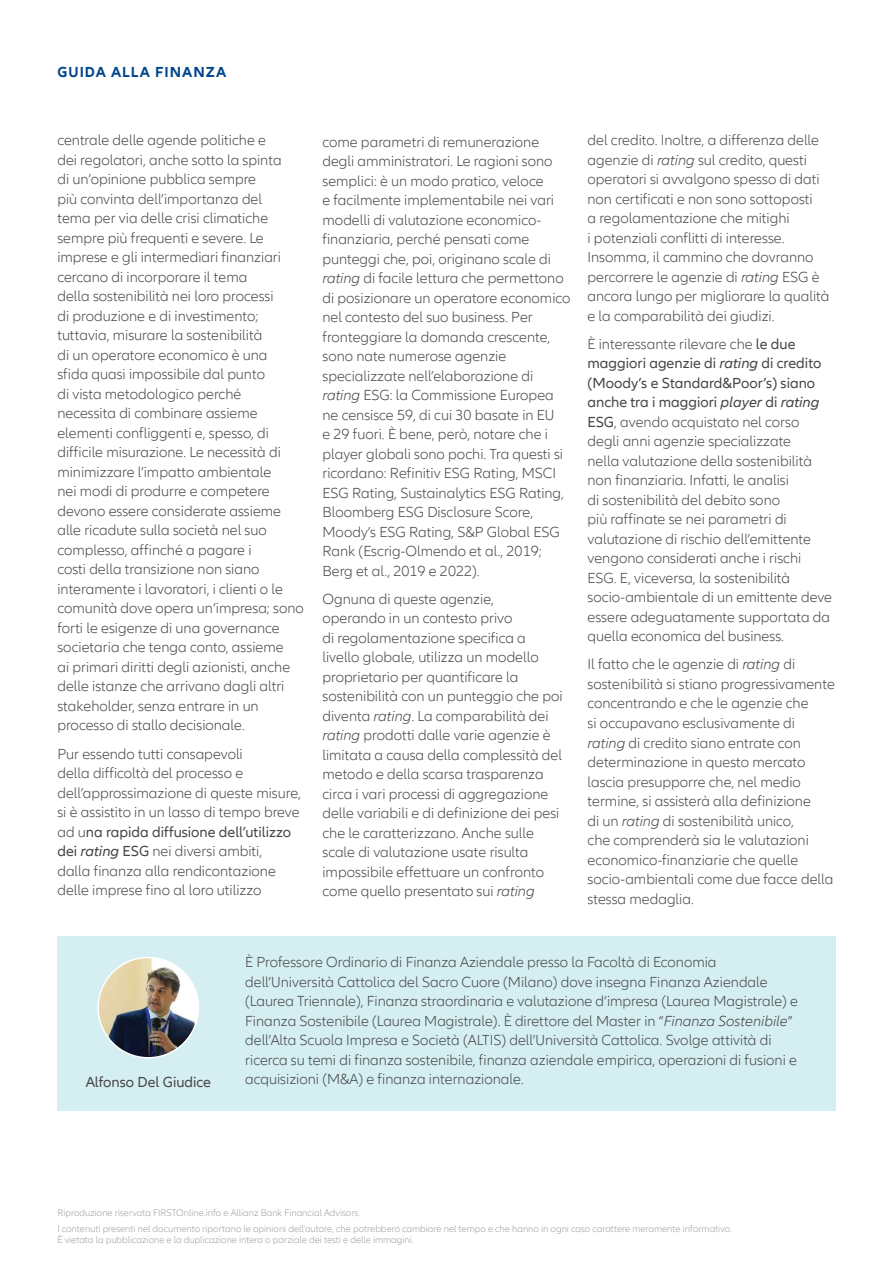
<style>
.page{position:relative;width:893px;height:1263px;background:#fff}
.page>*{position:absolute;margin:0;border:0;box-sizing:border-box;transform-origin:0 0}
.t1{font:300 15px/19.5px "Allianz Neo";color:#454647}
.t2{font:15px "Allianz Neo";color:#454647}
.t3{font:700 15px "Allianz Neo";letter-spacing:.07em;color:#01468c}
.t4{font:300 9.75px/11.7px "Allianz Neo";color:#9d9fa2}
.s1{font-weight:400}
.s2{font-weight:400;font-style:italic}
.s3{font-style:italic}
</style>
<div class="page">
<div style="left:57px;top:936px;width:779px;height:174px;background:#d5eef1"></div>
<img style="left:98px;top:957px;width:100px;height:101px;border-radius:50px">
<div style="left:97px;top:957px;width:102px;height:101px;border:2px solid #fff;border-radius:50%"></div>
<p class="t3" style="left:57px;top:63px;width:171px">GUIDA ALLA FINANZA</p>
<p class="t1" style="left:57px;top:131px;width:248px">centrale delle agende politiche e<br>dei regolatori, anche sotto la spinta<br>di un’opinione pubblica sempre<br>più convinta dell’importanza del<br>tema per via delle crisi climatiche sempre più frequenti e severe. Le imprese e gli intermediari finanziari cercano di incorporare il tema<br>della sostenibilità nei loro processi<br>di produzione e di investimento; tuttavia, misurare la sostenibilità<br>di un operatore economico è una<br>sfida quasi impossibile dal punto<br>di vista metodologico perché necessita di combinare assieme elementi confliggenti e, spesso, di difficile misurazione. Le necessità di minimizzare l’impatto ambientale<br>nei modi di produrre e competere devono essere considerate assieme alle ricadute sulla società nel suo complesso, affinché a pagare i<br>costi della transizione non siano interamente i lavoratori, i clienti o le comunità dove opera un’impresa; sono forti le esigenze di una governance societaria che tenga conto, assieme<br>ai primari diritti degli azionisti, anche delle istanze che arrivano dagli altri stakeholder, senza entrare in un processo di stallo decisionale.</p>
<p class="t1" style="left:57px;top:744px;width:245px">Pur essendo tutti consapevoli<br>della difficoltà del processo e dell’approssimazione di queste misure, si è assistito in un lasso di tempo breve ad u<span class="s1">na rapida diffusione dell’utilizzo dei</span> <span class="s2">rating</span> <span class="s1">ESG</span> nei diversi ambiti,<br>dalla finanza alla rendicontazione delle imprese fino al loro utilizzo</p>
<p class="t1" style="left:322px;top:132px;width:250px">come parametri di remunerazione degli amministratori. Le ragioni sono semplici: è un modo pratico, veloce<br>e facilmente implementabile nei vari modelli di valutazione economico&shy;finanziaria, perché pensati come punteggi che, poi, originano scale di <span class="s3">rating</span> di facile lettura che permettono di posizionare un operatore economico nel contesto del suo business. Per fronteggiare la domanda crescente, sono nate numerose agenzie specializzate nell’elaborazione di <span class="s3">rating</span> ESG: la Commissione Europea ne censisce 59, di cui 30 basate in EU<br>e 29 fuori. È bene, però, notare che i player globali sono pochi. Tra questi si ricordano: Refinitiv ESG Rating, MSCI ESG Rating, Sustainalytics ESG Rating, Bloomberg ESG Disclosure Score, Moody’s ESG Rating, S&amp;P Global ESG Rank (Escrig-Olmendo et al., 2019; Berg et al., 2019 e 2022).</p>
<p class="t1" style="left:322px;top:589px;width:242px">Ognuna di queste agenzie,<br>operando in un contesto privo<br>di regolamentazione specifica a livello globale, utilizza un modello proprietario per quantificare la sostenibilità con un punteggio che poi diventa <span class="s3">rating</span>. La comparabilità dei <span class="s3">rating</span> prodotti dalle varie agenzie è limitata a causa della complessità del metodo e della scarsa trasparenza circa i vari processi di aggregazione delle variabili e di definizione dei pesi che le caratterizzano. Anche sulle scale di valutazione usate risulta impossibile effettuare un confronto come quello presentato sui <span class="s3">rating</span></p>
<p class="t1" style="left:587px;top:131px;width:243px">del credito. Inoltre, a differenza delle agenzie di <span class="s3">rating</span> sul credito, questi operatori si avvalgono spesso di dati non certificati e non sono sottoposti<br>a regolamentazione che mitighi<br>i potenziali conflitti di interesse.<br>Insomma, il cammino che dovranno percorrere le agenzie di <span class="s3">rating</span> ESG è ancora lungo per migliorare la qualità e la comparabilità dei giudizi.</p>
<p class="t1" style="left:587px;top:335px;width:246px">È interessante rilevare che <span class="s1">le due maggiori agenzie di</span> <span class="s2">rating</span> <span class="s1">di credito (Moody’s e Standard&amp;Poor’s) siano anche tra i maggiori</span> <span class="s2">player</span> <span class="s1">di</span> <span class="s2">rating </span><span class="s1">ESG</span>, avendo acquistato nel corso degli anni agenzie specializzate<br>nella valutazione della sostenibilità non finanziaria. Infatti, le analisi<br>di sostenibilità del debito sono<br>più raffinate se nei parametri di valutazione di rischio dell’emittente vengono considerati anche i rischi ESG. E, viceversa, la sostenibilità socio-ambientale di un emittente deve essere adeguatamente supportata da quella economica del business.</p>
<p class="t1" style="left:587px;top:655px;width:249px">Il fatto che le agenzie di <span class="s3">rating</span> di sostenibilità si stiano progressivamente concentrando e che le agenzie che<br>si occupavano esclusivamente di <span class="s3">rating</span> di credito siano entrate con determinazione in questo mercato lascia presupporre che, nel medio termine, si assisterà alla definizione<br>di un <span class="s3">rating</span> di sostenibilità unico,<br>che comprenderà sia le valutazioni economico-finanziarie che quelle socio-ambientali come due facce della stessa medaglia.</p>
<p class="t2" style="left:86px;top:1074px;width:127px">Alfonso Del Giudice</p>
<p class="t1" style="left:245px;top:953px;width:554px">È Professore Ordinario di Finanza Aziendale presso la Facoltà di Economia dell’Università Cattolica del Sacro Cuore (Milano) dove insegna Finanza Aziendale (Laurea Triennale), Finanza straordinaria e valutazione d’impresa (Laurea Magistrale) e Finanza Sostenibile (Laurea Magistrale). È direttore del Master in “<span class="s3">Finanza Sostenibile</span>” dell’Alta Scuola Impresa e Società (ALTIS) dell’Università Cattolica. Svolge attività di ricerca su temi di finanza sostenibile, finanza aziendale empirica, operazioni di fusioni e acquisizioni (M&amp;A) e finanza internazionale.</p>
<p class="t4" style="left:57px;top:1207px;width:304px">Riproduzione riservata FIRSTOnline.info e Allianz Bank Financial Advisors.</p>
<p class="t4" style="left:57px;top:1223px;width:676px">I contenuti presenti nel documento riportano le opinioni dell’autore, che potrebbero cambiare nel tempo e che hanno in ogni caso carattere meramente informativo.<br>È vietata la pubblicazione e la duplicazione intera o parziale dei testi e delle immagini.</p>
</div>
